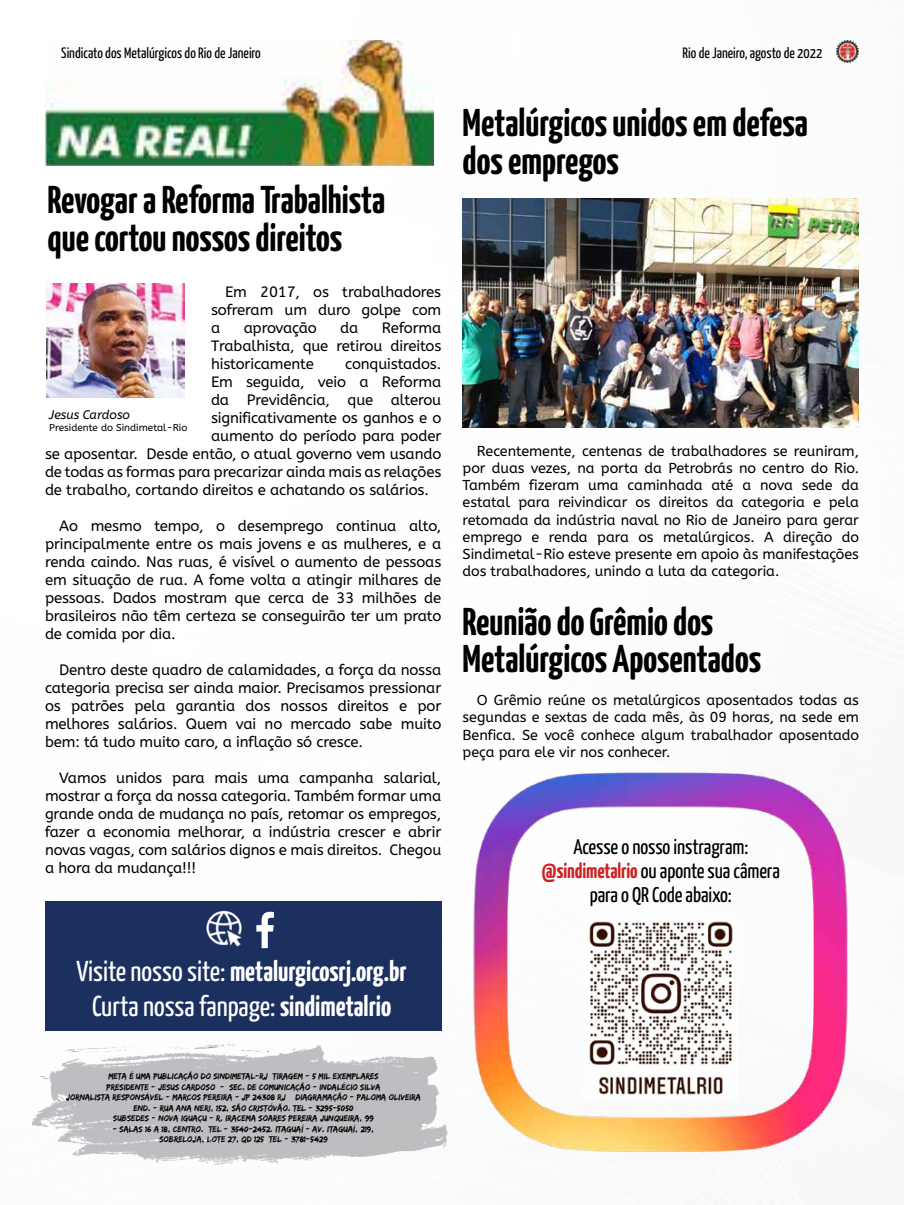
<style>
.page{position:relative;width:904px;height:1205px;background:#fff}
.page>*{position:absolute;margin:0;border:0;box-sizing:border-box;transform-origin:0 0}
.t1{font:700 38.75px/37.5px "Yanone Kaffeesatz";color:#000}
.t2{font:28.75px/34.5px "Yanone Kaffeesatz";color:#fff;text-align:center}
.t3{font:21.25px/23.8px "Yanone Kaffeesatz";letter-spacing:-.005em;color:#000;text-align:center}
.t4{font:15px/18px "A Bee Zee";letter-spacing:-.01em;color:#000;text-align:justify}
.t5{font:15px "Yanone Kaffeesatz";color:#000}
.t6{font:14.38px/17.2px "A Bee Zee";letter-spacing:-.005em;color:#000;text-align:justify}
.t7{font:italic 12.5px "A Bee Zee";color:#000}
.t8{font:10px "A Bee Zee";color:#000}
.t9{font:8.75px/10.5px "Edo";color:#000;text-align:center}
.s1{font-weight:700;color:#cb2323}
.s2{font-weight:700}
</style>
<div class="page">
<img style="left:473px;top:772px;width:375px;height:380px">
<img style="left:836px;top:40px;width:23px;height:23px">
<img style="left:45px;top:40px;width:388px;height:125px">
<img style="left:47px;top:283px;width:137px;height:115px">
<img style="left:31px;top:1043px;width:417px;height:121px">
<div style="left:45px;top:900px;width:397px;height:130px;background:#1c305f"></div>
<img style="left:206px;top:910px;width:36px;height:37px">
<svg style="left:256px;top:912px;width:18px;height:36px"></svg>
<img style="left:462px;top:198px;width:397px;height:229px">
<img style="left:584px;top:917px;width:153px;height:182px">
<p class="t5" style="left:61px;top:43px;width:201px">Sindicato dos Metalúrgicos do Rio de Janeiro</p>
<p class="t5" style="left:682px;top:43px;width:141px">Rio de Janeiro, agosto de 2022</p>
<h1 class="t1" style="left:47px;top:180px;width:339px">Revogar a Reforma Trabalhista que cortou nossos direitos</h1>
<p class="t4" style="left:211px;top:283px;width:232px;text-indent:14px">Em 2017, os trabalhadores sofreram um duro golpe com a</p>
<p class="t4" style="left:211px;top:319px;width:232px;text-indent:171px">Reforma Trabalhista, que retirou direitos historicamente</p>
<p class="t4" style="left:244px;top:319px;width:75px">aprovação</p>
<p class="t4" style="left:340px;top:319px;width:20px">da</p>
<p class="t4" style="left:345px;top:355px;width:98px">conquistados.</p>
<p class="t4" style="left:211px;top:373px;width:232px">Em seguida, veio a Reforma</p>
<p class="t4" style="left:211px;top:391px;width:232px">da Previdência, que alterou</p>
<p class="t4" style="left:211px;top:409px;width:232px">significativamente os ganhos e o</p>
<p class="t4" style="left:211px;top:427px;width:232px">aumento do período para poder</p>
<p class="t4" style="left:45px;top:445px;width:398px">se aposentar. Desde então, o atual governo vem usando</p>
<p class="t4" style="left:45px;top:463px;width:398px">de todas as formas para precarizar ainda mais as relações</p>
<p class="t4" style="left:45px;top:481px;width:385px">de trabalho, cortando direitos e achatando os salários.</p>
<p class="t4" style="left:45px;top:517px;width:398px;text-indent:14px">Ao mesmo tempo, o desemprego continua alto, principalmente entre os mais jovens e as mulheres, e a renda caindo. Nas ruas, é visível o aumento de pessoas em situação de rua. A fome volta a atingir milhares de pessoas. Dados mostram que cerca de 33 milhões de brasileiros não têm certeza se conseguirão ter um prato de comida por dia.</p>
<p class="t4" style="left:45px;top:661px;width:398px;text-indent:14px">Dentro deste quadro de calamidades, a força da nossa categoria precisa ser ainda maior. Precisamos pressionar os patrões pela garantia dos nossos direitos e por melhores salários. Quem vai no mercado sabe muito bem: tá tudo muito caro, a inflação só cresce.</p>
<p class="t4" style="left:45px;top:769px;width:398px;text-indent:14px">Vamos unidos para mais uma campanha salarial, mostrar a força da nossa categoria. Também formar uma grande onda de mudança no país, retomar os empregos, fazer a economia melhorar, a indústria crescer e abrir novas vagas, com salários dignos e mais direitos. Chegou a hora da mudança!!!</p>
<p class="t7" style="left:49px;top:408px;width:82px">Jesus Cardoso</p>
<p class="t8" style="left:49px;top:422px;width:140px">Presidente do Sindimetal-Rio</p>
<h1 class="t1" style="left:462px;top:103px;width:347px">Metalúrgicos unidos em defesa dos empregos</h1>
<p class="t6" style="left:462px;top:442px;width:398px;text-indent:14px">Recentemente, centenas de trabalhadores se reuniram, por duas vezes, na porta da Petrobrás no centro do Rio.<br>Também fizeram uma caminhada até a nova sede da estatal para reivindicar os direitos da categoria e pela retomada da indústria naval no Rio de Janeiro para gerar emprego e renda para os metalúrgicos. A direção do Sindimetal-Rio esteve presente em apoio às manifestações dos trabalhadores, unindo a luta da categoria.</p>
<h1 class="t1" style="left:462px;top:602px;width:300px">Reunião do Grêmio dos<br>Metalúrgicos Aposentados</h1>
<p class="t6" style="left:462px;top:692px;width:398px;text-indent:14px">O Grêmio reúne os metalúrgicos aposentados todas as segundas e sextas de cada mês, às 09 horas, na sede em Benfica. Se você conhece algum trabalhador aposentado peça para ele vir nos conhecer.</p>
<h3 class="t3" style="left:541px;top:834px;width:240px">Acesse o nosso instragram: <span class="s1">@sindimetalrio</span>ou aponte sua câmera para o QR Code abaixo:</h3>
<h2 class="t2" style="left:76px;top:953px;width:332px">Visite nosso site: <span class="s2">metalurgicosrj.org.br<br></span>Curta nossa fanpage: <span class="s2">sindimetalrio</span></h2>
<p class="t9" style="left:66px;top:1071px;width:356px">META É UMA PUBLICAÇÃO DO SINDIMETAL-RJ TIRAGEM - 5 MIL EXEMPLARES<br>PRESIDENTE - JESUS CARDOSO - SEC. DE COMUNICAÇÃO - INDALÉCIO SILVA<br>JORNALISTA RESPONSÁVEL:- MARCOS PEREIRA - JP 24308 RJ DIAGRAMAÇÃO:- PALOMA OLIVEIRA END. - RUA ANA NERI, 152, SÃO CRISTÓVÃO. TEL -)3295-5050<br>SUBSEDES - NOVA IGUAÇU - R. IRACEMA SOARES PEREIRA JUNQUEIRA, 99</p>
<p class="t9" style="left:113px;top:1123px;width:263px">- SALAS 16 A 18, CENTRO. TEL - 3540-2452. ITAGUAÍ - AV. ITAGUAÍ, 219,<br>SOBRELOJA, LOTE 27, QD 125 TEL - 3781-5429</p>
</div>
